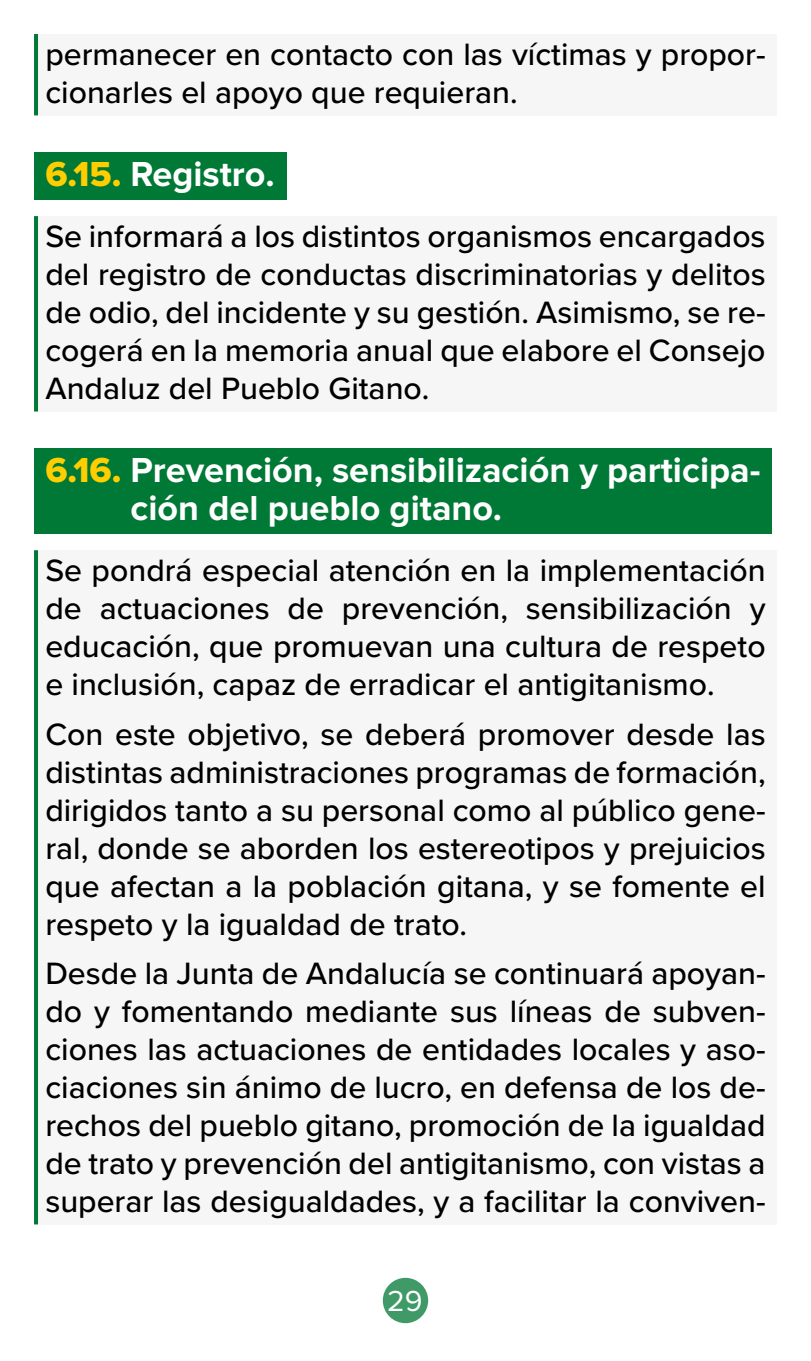
<style>
.page{position:relative;width:811px;height:1361px;background:#fff}
.page>*{position:absolute;margin:0;border:0;box-sizing:border-box;transform-origin:0 0}
.Encabezado_2_-_verde{font:700 36px/38px "Proxima Nova";color:#fff}
.con_borde_verde{font:500 32px/38px "Proxima Nova";color:#000;text-align:justify}
.t1{font:30px "Proxima Nova";color:#fff}
.s1{font-family:"Proxima Nova Extrabld";font-weight:400;color:#ffce00}
</style>
<div class="page">
<div style="left:383px;top:1277px;width:45px;height:46px;background:#409a68;border-radius:50%"></div>
<div style="left:34px;top:34px;width:743px;height:81px;background:#f6f6f6"></div>
<hr style="left:34px;top:34px;width:4px;height:81px;background:#007836">
<div style="left:34px;top:152px;width:252px;height:48px;background:#007836"></div>
<div style="left:34px;top:216px;width:743px;height:195px;background:#f6f6f6"></div>
<hr style="left:34px;top:216px;width:4px;height:195px;background:#007836">
<div style="left:34px;top:448px;width:738px;height:86px;background:#007836"></div>
<div style="left:34px;top:550px;width:743px;height:674px;background:#f6f6f6"></div>
<hr style="left:34px;top:550px;width:4px;height:674px;background:#007836">
<p class="con_borde_verde" style="left:45px;top:34px;width:722px">permanecer en contacto con las víctimas y propor&shy;cionarles el apoyo que requieran.</p>
<p class="Encabezado_2_-_verde" style="left:45px;top:157px;width:231px"><span class="s1">6.15.</span> Registro.</p>
<p class="con_borde_verde" style="left:45px;top:216px;width:722px">Se informará a los distintos organismos encargados del registro de conductas discriminatorias y delitos de odio, del incidente y su gestión. Asimismo, se re&shy;cogerá en la memoria anual que elabore el Consejo Andaluz del Pueblo Gitano.</p>
<p class="Encabezado_2_-_verde" style="left:130px;top:453px;width:631px;text-indent:-85px"><span class="s1">6.16.</span> Prevención, sensibilización y participa&shy;ción del pueblo gitano.</p>
<p class="con_borde_verde" style="left:45px;top:550px;width:722px">Se pondrá especial atención en la implementación de actuaciones de prevención, sensibilización y educación, que promuevan una cultura de respeto e inclusión, capaz de erradicar el antigitanismo.</p>
<p class="con_borde_verde" style="left:45px;top:714px;width:722px">Con este objetivo, se deberá promover desde las distintas administraciones programas de formación, dirigidos tanto a su personal como al público gene&shy;ral, donde se aborden los estereotipos y prejuicios que afectan a la población gitana, y se fomente el respeto y la igualdad de trato.</p>
<p class="con_borde_verde" style="left:45px;top:953px;width:722px">Desde la Junta de Andalucía se continuará apoyan&shy;do y fomentando mediante sus líneas de subven&shy;ciones las actuaciones de entidades locales y aso&shy;ciaciones sin ánimo de lucro, en defensa de los de&shy;rechos del pueblo gitano, promoción de la igualdad de trato y prevención del antigitanismo, con vistas a superar las desigualdades, y a facilitar la conviven-</p>
<p class="t1" style="left:387px;top:1278px;width:37px">29</p>
</div>
